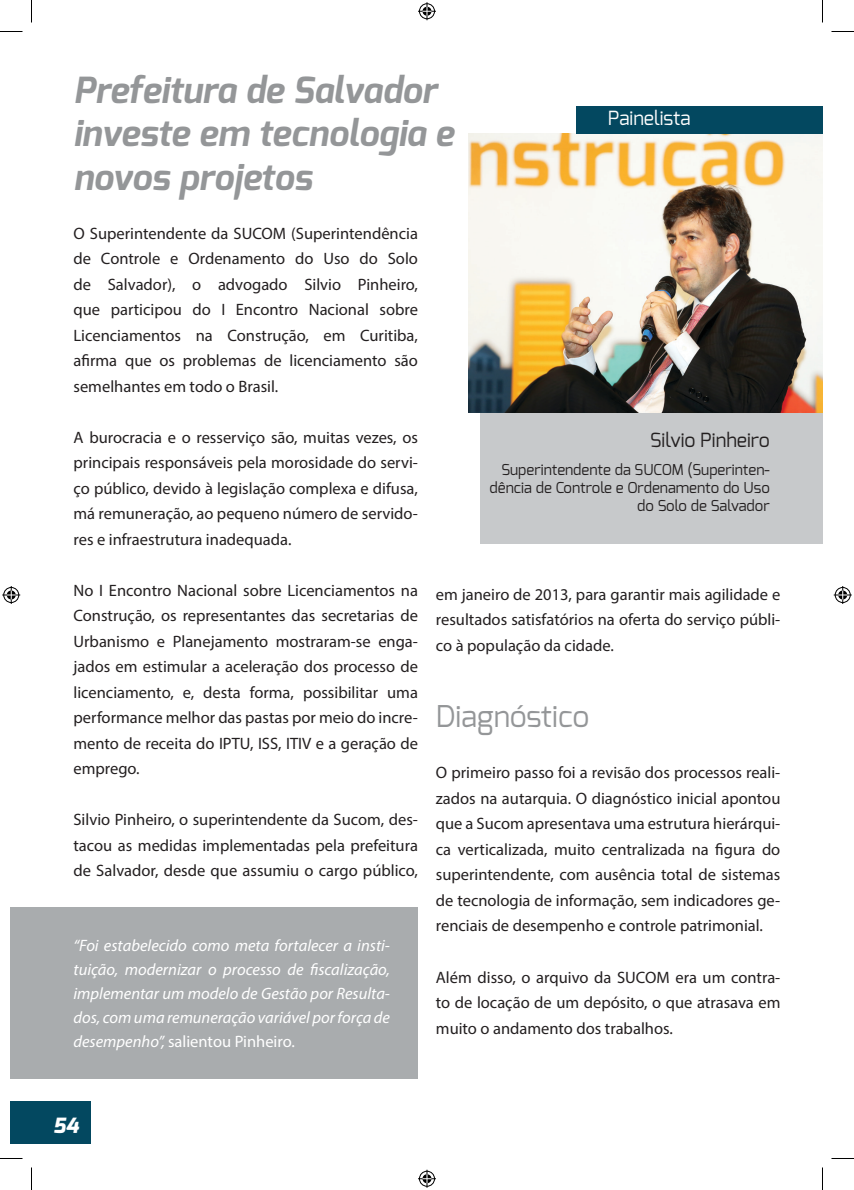
<style>
.page{position:relative;width:854px;height:1190px;background:#fff}
.page>*{position:absolute;margin:0;border:0;box-sizing:border-box;transform-origin:0 0}
.t1{font:italic 700 36px/43.2px "Exo";color:#949698}
.t2{font:30px "Exo";color:#949698}
.t3{font:italic 800 21px "Exo";color:#fff}
.t4{font:19.5px "Exo";color:#231f20}
.t5{font:19.5px "Exo";color:#fff}
.t6{font:16.5px/25.5px "Myriad Pro";color:#231f20;text-align:justify}
.t7{font:italic 16.5px/24px "Myriad Pro";color:#fff;text-align:justify}
.t8{font:15px/18px "Exo";color:#231f20;text-align:right}
.s1{font-style:normal}
</style>
<div class="page">
<div style="left:480px;top:357px;width:342px;height:186px;background:#c7c9cb"></div>
<div style="left:10px;top:907px;width:408px;height:171px;background:#a9acae"></div>
<img style="left:469px;top:133px;width:353px;height:279px">
<div style="left:10px;top:1101px;width:81px;height:42px;background:#034860"></div>
<div style="left:576px;top:106px;width:246px;height:27px;background:#034860"></div>
<svg style="left:0;top:31px;width:22px;height:1px"></svg>
<svg style="left:831px;top:31px;width:23px;height:1px"></svg>
<svg style="left:0;top:1158px;width:22px;height:1px"></svg>
<svg style="left:831px;top:1158px;width:23px;height:1px"></svg>
<svg style="left:31px;top:0;width:1px;height:22px"></svg>
<svg style="left:31px;top:1167px;width:1px;height:23px"></svg>
<svg style="left:822px;top:0;width:1px;height:22px"></svg>
<svg style="left:822px;top:1167px;width:1px;height:23px"></svg>
<svg style="left:418px;top:2px;width:18px;height:18px"></svg>
<svg style="left:418px;top:1170px;width:18px;height:18px"></svg>
<svg style="left:2px;top:586px;width:18px;height:18px"></svg>
<svg style="left:834px;top:586px;width:18px;height:18px"></svg>
<p class="t1" style="left:74px;top:69px;width:382px">Prefeitura de Salvador investe em tecnologia e novos projetos</p>
<p class="t5" style="left:608px;top:106px;width:84px">Painelista</p>
<p class="t6" style="left:74px;top:220px;width:346px">O Superintendente da SUCOM (Superintendência de Controle e Ordenamento do Uso do Solo de Salvador), o advogado Silvio Pinheiro, que participou do I Encontro Nacional sobre Licenciamentos na Construção, em Curitiba, afirma que os problemas de licenciamento são semelhantes em todo o Brasil.</p>
<p class="t6" style="left:74px;top:424px;width:346px">A burocracia e o resserviço são, muitas vezes, os principais responsáveis pela morosidade do servi&shy;ço público, devido à legislação complexa e difusa, má remuneração, ao pequeno número de servido&shy;res e infraestrutura inadequada.</p>
<p class="t6" style="left:74px;top:577px;width:346px">No I Encontro Nacional sobre Licenciamentos na Construção, os representantes das secretarias de Urbanismo e Planejamento mostraram-se enga&shy;jados em estimular a aceleração dos processo de licenciamento, e, desta forma, possibilitar uma performance melhor das pastas por meio do incre&shy;mento de receita do IPTU, ISS, ITIV e a geração de emprego.</p>
<p class="t6" style="left:74px;top:807px;width:346px">Silvio Pinheiro, o superintendente da Sucom, des&shy;tacou as medidas implementadas pela prefeitura de Salvador, desde que assumiu o cargo público,</p>
<p class="t7" style="left:74px;top:933px;width:318px">“Foi estabelecido como meta fortalecer a insti&shy;tuição, modernizar o processo de fiscalização, implementar um modelo de Gestão por Resulta&shy;dos, com uma remuneração variável por força de desempenho”, <span class="s1">salientou Pinheiro.</span></p>
<p class="t4" style="left:650px;top:427px;width:121px">Silvio Pinheiro</p>
<p class="t8" style="left:490px;top:460px;width:282px">Superintendente da SUCOM (Superinten&shy;dência de Controle e Ordenamento do Uso do Solo de Salvador</p>
<p class="t6" style="left:436px;top:581px;width:346px">em janeiro de 2013, para garantir mais agilidade e resultados satisfatórios na oferta do serviço públi&shy;co à população da cidade.</p>
<p class="t2" style="left:436px;top:697px;width:155px">Diagnóstico</p>
<p class="t6" style="left:436px;top:760px;width:346px">O primeiro passo foi a revisão dos processos reali&shy;zados na autarquia. O diagnóstico inicial apontou que a Sucom apresentava uma estrutura hierárqui&shy;ca verticalizada, muito centralizada na figura do superintendente, com ausência total de sistemas de tecnologia de informação, sem indicadores ge&shy;renciais de desempenho e controle patrimonial.</p>
<p class="t6" style="left:436px;top:964px;width:346px">Além disso, o arquivo da SUCOM era um contra&shy;to de locação de um depósito, o que atrasava em muito o andamento dos trabalhos.</p>
<p class="t3" style="left:53px;top:1112px;width:27px">54</p>
</div>
